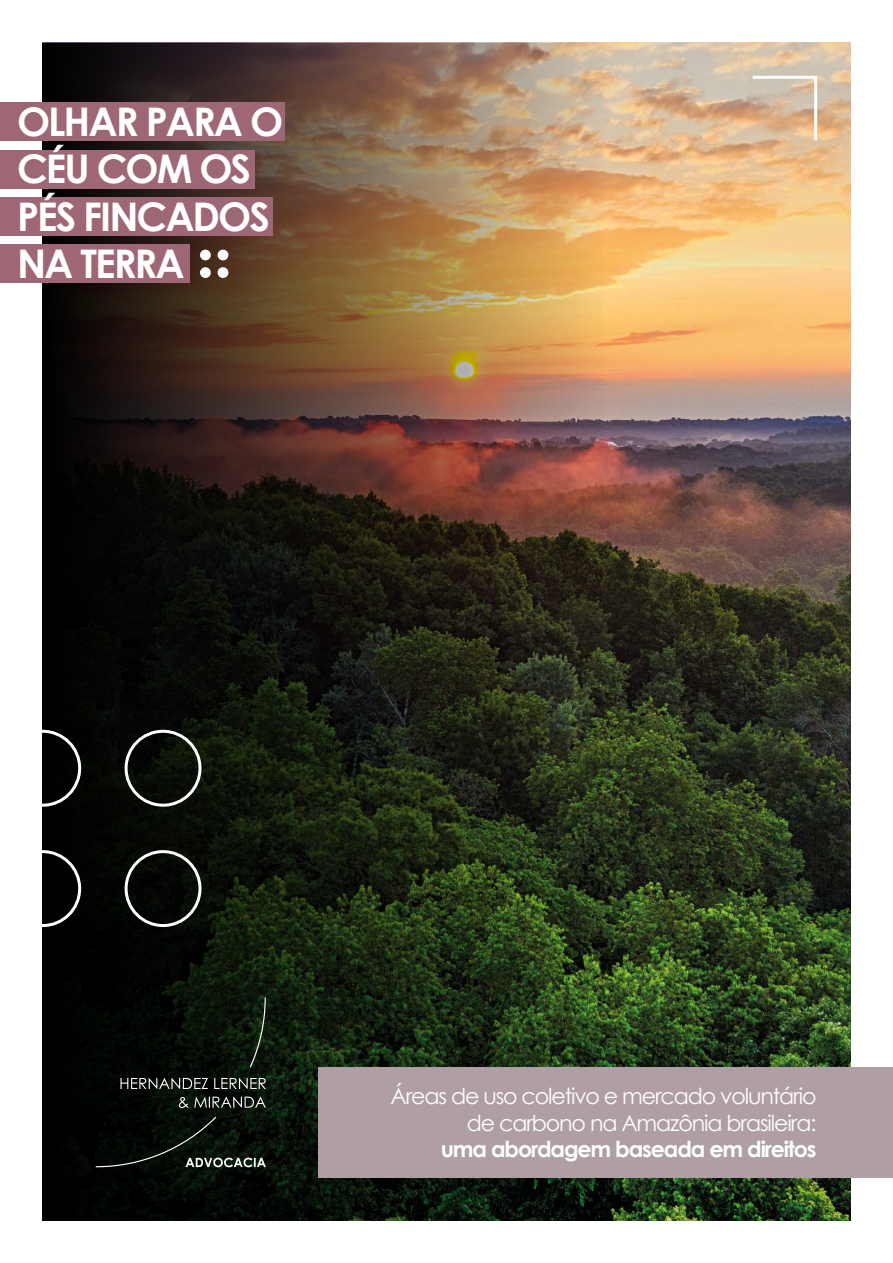
<style>
.page{position:relative;width:893px;height:1263px;background:#fff}
.page>*{position:absolute;margin:0;border:0;box-sizing:border-box;transform-origin:0 0}
.t1{font:700 39.45px/47.4px "Century Gothic";letter-spacing:-.05em;color:#fff}
.t2{font:22.05px/26.5px "Century Gothic";letter-spacing:-.05em;color:#fff;text-align:right}
.t3{font:700 22.05px "Century Gothic";letter-spacing:-.05em;color:#fff}
</style>
<div class="page">
<img style="left:604px;top:43px;width:246px;height:1177px">
<img style="left:43px;top:43px;width:561px;height:1177px">
<svg style="left:120px;top:1078px;width:146px;height:11px;background:#4b4f4b"></svg>
<svg style="left:179px;top:1096px;width:87px;height:12px"></svg>
<svg style="left:96px;top:1117px;width:170px;height:50px;background:#121813"></svg>
<svg style="left:250px;top:997px;width:16px;height:70px"></svg>
<div style="left:319px;top:1067px;width:574px;height:111px;background:#af9fa4"></div>
<div style="left:0;top:103px;width:285px;height:38px;background:#9e6775"></div>
<div style="left:0;top:150px;width:254px;height:38px;background:#9e6775"></div>
<div style="left:0;top:198px;width:272px;height:38px;background:#9e6775"></div>
<div style="left:0;top:245px;width:189px;height:38px;background:#9e6775"></div>
<svg style="left:750px;top:74px;width:69px;height:69px;background:#d9bea3"></svg>
<div style="left:200px;top:250px;width:11px;height:10px;background:#fff;border-radius:50%"></div>
<div style="left:200px;top:267px;width:11px;height:11px;background:#fff;border-radius:50%"></div>
<div style="left:218px;top:250px;width:10px;height:10px;background:#fff;border-radius:50%"></div>
<div style="left:218px;top:267px;width:10px;height:11px;background:#fff;border-radius:50%"></div>
<div style="left:4px;top:730px;width:77px;height:77px;border:3px solid #fff;border-radius:50%"></div>
<div style="left:4px;top:850px;width:77px;height:77px;border:3px solid #fff;border-radius:50%"></div>
<div style="left:125px;top:730px;width:77px;height:77px;border:3px solid #fff;border-radius:50%"></div>
<div style="left:125px;top:850px;width:77px;height:77px;border:3px solid #fff;border-radius:50%"></div>
<h1 class="t1" style="left:17px;top:96px;width:268px">OLHAR PARA O<br>CÉU COM OS<br>PÉS FINCADOS<br>NA TERRA</h1>
<p class="t2" style="left:390px;top:1083px;width:427px">Áreas de uso coletivo e mercado voluntário de carbono na Amazônia brasileira:</p>
<p class="t3" style="left:441px;top:1133px;width:377px">uma abordagem baseada em direitos</p>
</div>
